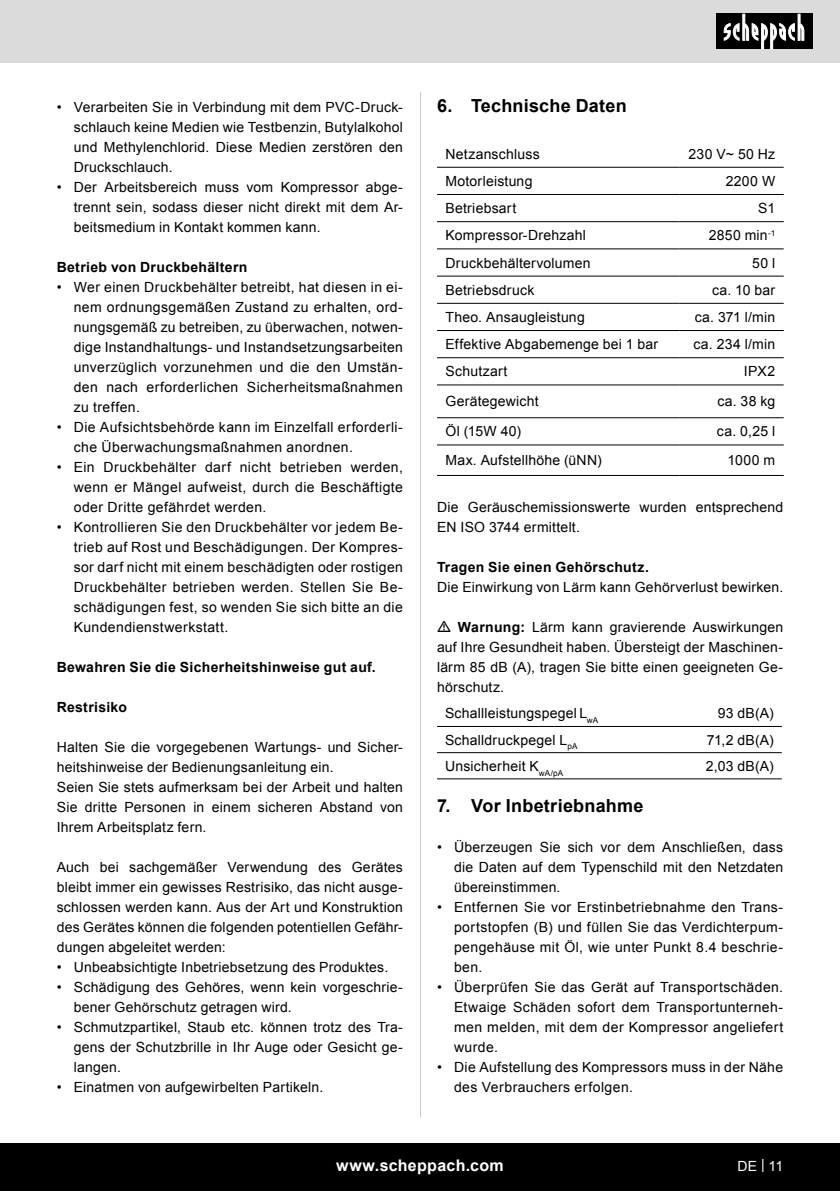
<style>
.page{position:relative;width:840px;height:1191px;background:#fff}
.page>*{position:absolute;margin:0;border:0;box-sizing:border-box;transform-origin:0 0}
.t1{font:700 18px "Arial";letter-spacing:.015em;color:#000}
.t2{font:700 16px "Arial";letter-spacing:.02em;color:#fff}
.Basiseinstellung{font:14px/20px "Arial";letter-spacing:.02em;color:#000;text-align:justify}
.Basistext_in_Tabelle{font:14px "Arial";letter-spacing:.015em;color:#000}
.Grundtext_Bold{font:700 14px "Arial";letter-spacing:.02em;color:#000}
.t3{font:14px "Arial";color:#fff}
.s1{font-weight:700}
</style>
<div class="page">
<div style="left:0;top:0;width:839px;height:63px;background:#dbdbdb"></div>
<div style="left:0;top:1143px;width:839px;height:48px;background:#000"></div>
<div style="left:716px;top:14px;width:96px;height:35px;background:#000"></div>
<svg style="left:723px;top:14px;width:81px;height:35px"></svg>
<hr style="left:420px;top:92px;width:1px;height:1025px;background:#c7c7c7">
<svg style="left:437px;top:222px;width:346px;height:224px"></svg>
<hr style="left:437px;top:167px;width:241px;height:1px;background:#000">
<hr style="left:678px;top:167px;width:105px;height:1px;background:#000">
<hr style="left:437px;top:194px;width:241px;height:1px;background:#000">
<hr style="left:678px;top:194px;width:105px;height:1px;background:#000">
<hr style="left:437px;top:221px;width:241px;height:1px;background:#000">
<hr style="left:678px;top:221px;width:105px;height:1px;background:#000">
<hr style="left:437px;top:248px;width:241px;height:1px;background:#000">
<hr style="left:678px;top:248px;width:105px;height:1px;background:#000">
<hr style="left:437px;top:276px;width:241px;height:1px;background:#000">
<hr style="left:678px;top:276px;width:105px;height:1px;background:#000">
<hr style="left:437px;top:303px;width:241px;height:1px;background:#000">
<hr style="left:678px;top:303px;width:105px;height:1px;background:#000">
<hr style="left:437px;top:330px;width:241px;height:1px;background:#000">
<hr style="left:678px;top:330px;width:105px;height:1px;background:#000">
<hr style="left:437px;top:357px;width:241px;height:1px;background:#000">
<hr style="left:678px;top:357px;width:105px;height:1px;background:#000">
<hr style="left:437px;top:384px;width:241px;height:1px;background:#000">
<hr style="left:678px;top:384px;width:105px;height:1px;background:#000">
<hr style="left:437px;top:417px;width:241px;height:1px;background:#000">
<hr style="left:678px;top:417px;width:105px;height:1px;background:#000">
<hr style="left:437px;top:444px;width:241px;height:1px;background:#000">
<hr style="left:678px;top:444px;width:105px;height:1px;background:#000">
<hr style="left:437px;top:475px;width:241px;height:1px;background:#000">
<hr style="left:678px;top:475px;width:105px;height:1px;background:#000">
<svg style="left:437px;top:753px;width:344px;height:1px"></svg>
<hr style="left:437px;top:726px;width:226px;height:1px;background:#000">
<hr style="left:663px;top:726px;width:118px;height:1px;background:#000">
<hr style="left:437px;top:752px;width:226px;height:1px;background:#000">
<hr style="left:663px;top:752px;width:118px;height:1px;background:#000">
<hr style="left:437px;top:778px;width:226px;height:1px;background:#000">
<hr style="left:663px;top:778px;width:118px;height:1px;background:#000">
<p class="Basiseinstellung" style="left:74px;top:97px;width:330px;text-indent:-17px">• Verarbeiten Sie in Verbindung mit dem PVC-Druck&shy;schlauch keine Medien wie Testbenzin, Butylalkohol und Methylenchlorid. Diese Medien zerstören den Druckschlauch.</p>
<p class="Basiseinstellung" style="left:74px;top:177px;width:330px;text-indent:-17px">• Der Arbeitsbereich muss vom Kompressor abge&shy;trennt sein, sodass dieser nicht direkt mit dem Ar&shy;beitsmedium in Kontakt kommen kann.</p>
<p class="Grundtext_Bold" style="left:57px;top:258px;width:192px">Betrieb von Druckbehältern</p>
<p class="Basiseinstellung" style="left:74px;top:277px;width:330px;text-indent:-17px">• Wer einen Druckbehälter betreibt, hat diesen in ei&shy;nem ordnungsgemäßen Zustand zu erhalten, ord&shy;nungsgemäß zu betreiben, zu überwachen, notwen&shy;dige Instandhaltungs- und Instandsetzungsarbeiten unverzüglich vorzunehmen und die den Umstän&shy;den nach erforderlichen Sicherheitsmaßnahmen zu treffen.</p>
<p class="Basiseinstellung" style="left:74px;top:417px;width:330px;text-indent:-17px">• Die Aufsichtsbehörde kann im Einzelfall erforderli&shy;che Überwachungsmaßnahmen anordnen.</p>
<p class="Basiseinstellung" style="left:74px;top:457px;width:330px;text-indent:-17px">• Ein Druckbehälter darf nicht betrieben werden, wenn er Mängel aufweist, durch die Beschäftigte oder Dritte gefährdet werden.</p>
<p class="Basiseinstellung" style="left:74px;top:517px;width:330px;text-indent:-17px">• Kontrollieren Sie den Druckbehälter vor jedem Be&shy;trieb auf Rost und Beschädigungen. Der Kompres&shy;sor darf nicht mit einem beschädigten oder rostigen Druckbehälter betrieben werden. Stellen Sie Be&shy;schädigungen fest, so wenden Sie sich bitte an die Kundendienstwerkstatt.</p>
<p class="Grundtext_Bold" style="left:57px;top:658px;width:320px">Bewahren Sie die Sicherheitshinweise gut auf.</p>
<p class="Grundtext_Bold" style="left:57px;top:698px;width:72px">Restrisiko</p>
<p class="Basiseinstellung" style="left:57px;top:737px;width:347px">Halten Sie die vorgegebenen Wartungs- und Sicher&shy;heitshinweise der Bedienungsanleitung ein.</p>
<p class="Basiseinstellung" style="left:57px;top:777px;width:347px">Seien Sie stets aufmerksam bei der Arbeit und halten Sie dritte Personen in einem sicheren Abstand von Ihrem Arbeitsplatz fern.</p>
<p class="Basiseinstellung" style="left:57px;top:857px;width:347px">Auch bei sachgemäßer Verwendung des Gerätes bleibt immer ein gewisses Restrisiko, das nicht ausge&shy;schlossen werden kann. Aus der Art und Konstruktion des Gerätes können die folgenden potentiellen Gefähr&shy;dungen abgeleitet werden:</p>
<p class="Basiseinstellung" style="left:57px;top:957px;width:333px">• Unbeabsichtigte Inbetriebsetzung des Produktes.</p>
<p class="Basiseinstellung" style="left:74px;top:977px;width:330px;text-indent:-17px">• Schädigung des Gehöres, wenn kein vorgeschrie&shy;bener Gehörschutz getragen wird.</p>
<p class="Basiseinstellung" style="left:74px;top:1017px;width:330px;text-indent:-17px">• Schmutzpartikel, Staub etc. können trotz des Tra&shy;gens der Schutzbrille in Ihr Auge oder Gesicht ge&shy;langen.</p>
<p class="Basiseinstellung" style="left:57px;top:1077px;width:268px">• Einatmen von aufgewirbelten Partikeln.</p>
<p class="t1" style="left:437px;top:94px;width:191px">6. Technische Daten</p>
<p class="Basistext_in_Tabelle" style="left:445px;top:145px;width:96px">Netzanschluss</p>
<p class="Basistext_in_Tabelle" style="left:688px;top:145px;width:88px">230 V~ 50 Hz</p>
<p class="Basistext_in_Tabelle" style="left:445px;top:172px;width:88px">Motorleistung</p>
<p class="Basistext_in_Tabelle" style="left:725px;top:172px;width:51px">2200 W</p>
<p class="Basistext_in_Tabelle" style="left:445px;top:199px;width:72px">Betriebsart</p>
<p class="Basistext_in_Tabelle" style="left:757px;top:199px;width:18px">S1</p>
<p class="Basistext_in_Tabelle" style="left:445px;top:226px;width:142px">Kompressor-Drehzahl</p>
<p class="Basistext_in_Tabelle" style="left:708px;top:226px;width:68px">2850 min<sup>-1</sup></p>
<p class="Basistext_in_Tabelle" style="left:445px;top:253px;width:146px">Druckbehältervolumen</p>
<p class="Basistext_in_Tabelle" style="left:751px;top:253px;width:24px">50 l</p>
<p class="Basistext_in_Tabelle" style="left:445px;top:281px;width:90px">Betriebsdruck</p>
<p class="Basistext_in_Tabelle" style="left:711px;top:281px;width:65px">ca. 10 bar</p>
<p class="Basistext_in_Tabelle" style="left:445px;top:308px;width:141px">Theo. Ansaugleistung</p>
<p class="Basistext_in_Tabelle" style="left:694px;top:308px;width:82px">ca. 371 l/min</p>
<p class="Basiseinstellung" style="left:445px;top:334px;width:214px">Effektive Abgabemenge bei 1 bar</p>
<p class="Basiseinstellung" style="left:693px;top:334px;width:83px">ca. 234 l/min</p>
<p class="Basistext_in_Tabelle" style="left:445px;top:362px;width:63px">Schutzart</p>
<p class="Basistext_in_Tabelle" style="left:743px;top:362px;width:33px">IPX2</p>
<p class="Basistext_in_Tabelle" style="left:445px;top:392px;width:94px">Gerätegewicht</p>
<p class="Basistext_in_Tabelle" style="left:717px;top:392px;width:59px">ca. 38 kg</p>
<p class="Basistext_in_Tabelle" style="left:445px;top:422px;width:77px">Öl (15W 40)</p>
<p class="Basistext_in_Tabelle" style="left:716px;top:422px;width:60px">ca. 0,25 l</p>
<p class="Basistext_in_Tabelle" style="left:445px;top:451px;width:158px">Max. Aufstellhöhe (üNN)</p>
<p class="Basistext_in_Tabelle" style="left:727px;top:451px;width:49px">1000 m</p>
<p class="Basiseinstellung" style="left:437px;top:497px;width:347px">Die Geräuschemissionswerte wurden entsprechend<br>EN ISO 3744 ermittelt.</p>
<p class="Grundtext_Bold" style="left:437px;top:558px;width:213px">Tragen Sie einen Gehörschutz.</p>
<p class="Basiseinstellung" style="left:437px;top:577px;width:347px">Die Einwirkung von Lärm kann Gehörverlust bewirken.</p>
<p class="Basiseinstellung" style="left:437px;top:617px;width:347px;text-indent:21px"><span class="s1">Warnung:</span> Lärm kann gravierende Auswirkungen auf Ihre Gesundheit haben. Übersteigt der Maschinen&shy;lärm 85 dB (A), tragen Sie bitte einen geeigneten Ge&shy;hörschutz.</p>
<p class="Basiseinstellung" style="left:445px;top:703px;width:155px">Schallleistungspegel L<sub>wA</sub></p>
<p class="Basiseinstellung" style="left:717px;top:703px;width:57px">93 dB(A)</p>
<p class="Basiseinstellung" style="left:445px;top:730px;width:134px">Schalldruckpegel L<sub>pA</sub></p>
<p class="Basiseinstellung" style="left:706px;top:730px;width:69px">71,2 dB(A)</p>
<p class="Basiseinstellung" style="left:445px;top:756px;width:120px">Unsicherheit K<sub>wA/pA</sub></p>
<p class="Basiseinstellung" style="left:705px;top:756px;width:70px">2,03 dB(A)</p>
<p class="t1" style="left:437px;top:794px;width:208px">7. Vor Inbetriebnahme</p>
<p class="Basiseinstellung" style="left:454px;top:837px;width:330px;text-indent:-17px">• Überzeugen Sie sich vor dem Anschließen, dass die Daten auf dem Typenschild mit den Netzdaten übereinstimmen.</p>
<p class="Basiseinstellung" style="left:454px;top:897px;width:330px;text-indent:-17px">• Entfernen Sie vor Erstinbetriebnahme den Trans&shy;portstopfen (B) und füllen Sie das Verdichterpum&shy;pengehäuse mit Öl, wie unter Punkt 8.4 beschrie&shy;ben.</p>
<p class="Basiseinstellung" style="left:454px;top:977px;width:330px;text-indent:-17px">• Überprüfen Sie das Gerät auf Transportschäden.<br>Etwaige Schäden sofort dem Transportunterneh&shy;men melden, mit dem der Kompressor angeliefert wurde.</p>
<p class="Basiseinstellung" style="left:454px;top:1057px;width:330px;text-indent:-17px">• Die Aufstellung des Kompressors muss in der Nähe des Verbrauchers erfolgen.</p>
<p class="t2" style="left:336px;top:1154px;width:169px">www.scheppach.com</p>
<p class="t3" style="left:737px;top:1156px;width:47px">DE | 11</p>
</div>
